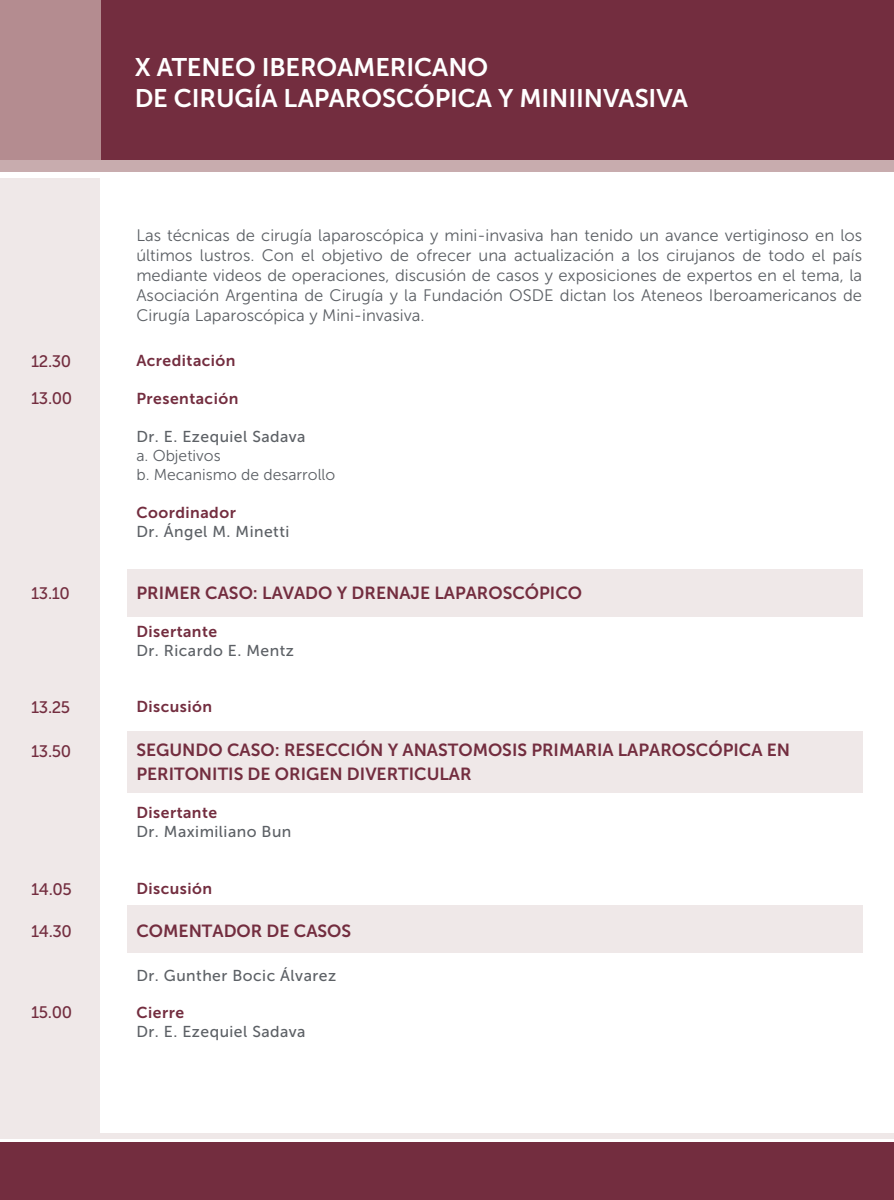
<style>
.page{position:relative;width:894px;height:1200px;background:#fff}
.page>*{position:absolute;margin:0;border:0;box-sizing:border-box;transform-origin:0 0}
.t1{font:25.38px/30.4px "Museo Sans 700";letter-spacing:-.005em;color:#fff}
.t2{font:17.5px/24.5px "Museo Sans 700";color:#732d3f}
.t3{font:16.62px/19.9px "Museo Sans 300";color:#5c6065;text-align:justify}
.t4{font:16.62px "Museo Sans 500";letter-spacing:-.025em;color:#732d3f}
.t5{font:15.75px "Museo Sans 500";letter-spacing:.03em;color:#5c6065}
.t6{font:15.75px "Museo Sans 700";letter-spacing:.03em;color:#732d3f}
.t7{font:15.75px/18.9px "Museo Sans 300";color:#5c6065}
</style>
<div class="page">
<div style="left:127px;top:905px;width:735px;height:47px;background:#efe8e8"></div>
<div style="left:127px;top:569px;width:735px;height:47px;background:#efe8e8"></div>
<div style="left:127px;top:731px;width:735px;height:62px;background:#efe8e8"></div>
<div style="left:0;top:0;width:894px;height:172px;background:#732d3f"></div>
<div style="left:0;top:1143px;width:894px;height:57px;background:#732d3f"></div>
<div style="left:0;top:1133px;width:894px;height:5px;background:#efe8e8"></div>
<div style="left:0;top:0;width:101px;height:172px;background:#b48c90"></div>
<div style="left:0;top:178px;width:100px;height:958px;background:#efe8e8"></div>
<div style="left:0;top:160px;width:894px;height:12px;background:#c8acae"></div>
<h1 class="t1" style="left:135px;top:52px;width:555px">X ATENEO IBEROAMERICANO<br>DE CIRUGÍA LAPAROSCÓPICA Y MINIINVASIVA</h1>
<p class="t3" style="left:136px;top:226px;width:727px">Las técnicas de cirugía laparoscópica y mini-invasiva han tenido un avance vertiginoso en los últimos lustros. Con el objetivo de ofrecer una actualización a los cirujanos de todo el país mediante videos de operaciones, discusión de casos y exposiciones de expertos en el tema, la Asociación Argentina de Cirugía y la Fundación OSDE dictan los Ateneos Iberoamericanos de Cirugía Laparoscópica y Mini-invasiva.</p>
<p class="t4" style="left:31px;top:351px;width:42px">12.30</p>
<p class="t4" style="left:31px;top:389px;width:43px">13.00</p>
<p class="t6" style="left:136px;top:352px;width:101px">Acreditación</p>
<p class="t6" style="left:136px;top:390px;width:103px">Presentación</p>
<p class="t5" style="left:136px;top:427px;width:171px">Dr. E. Ezequiel Sadava</p>
<p class="t7" style="left:136px;top:447px;width:200px">a. Objetivos<br>b. Mecanismo de desarrollo</p>
<p class="t6" style="left:136px;top:503px;width:101px">Coordinador</p>
<p class="t5" style="left:136px;top:522px;width:154px">Dr. Ángel M. Minetti</p>
<p class="t4" style="left:31px;top:583px;width:40px">13.10</p>
<p class="t2" style="left:136px;top:580px;width:447px">PRIMER CASO: LAVADO Y DRENAJE LAPAROSCÓPICO</p>
<p class="t6" style="left:136px;top:622px;width:82px">Disertante</p>
<p class="t5" style="left:136px;top:641px;width:159px">Dr. Ricardo E. Mentz</p>
<p class="t4" style="left:31px;top:697px;width:41px">13.25</p>
<p class="t4" style="left:31px;top:741px;width:41px">13.50</p>
<p class="t6" style="left:136px;top:698px;width:77px">Discusión</p>
<p class="t2" style="left:136px;top:737px;width:655px">SEGUNDO CASO: RESECCIÓN Y ANASTOMOSIS PRIMARIA LAPAROSCÓPICA EN<br>PERITONITIS DE ORIGEN DIVERTICULAR</p>
<p class="t6" style="left:136px;top:803px;width:82px">Disertante</p>
<p class="t5" style="left:136px;top:822px;width:156px">Dr. Maximiliano Bun</p>
<p class="t4" style="left:31px;top:879px;width:42px">14.05</p>
<p class="t4" style="left:31px;top:922px;width:42px">14.30</p>
<p class="t4" style="left:31px;top:1002px;width:42px">15.00</p>
<p class="t6" style="left:136px;top:879px;width:77px">Discusión</p>
<p class="t2" style="left:136px;top:919px;width:216px">COMENTADOR DE CASOS</p>
<p class="t5" style="left:136px;top:966px;width:201px">Dr. Gunther Bocic Álvarez</p>
<p class="t6" style="left:136px;top:1003px;width:49px">Cierre</p>
<p class="t5" style="left:136px;top:1022px;width:171px">Dr. E. Ezequiel Sadava</p>
</div>
